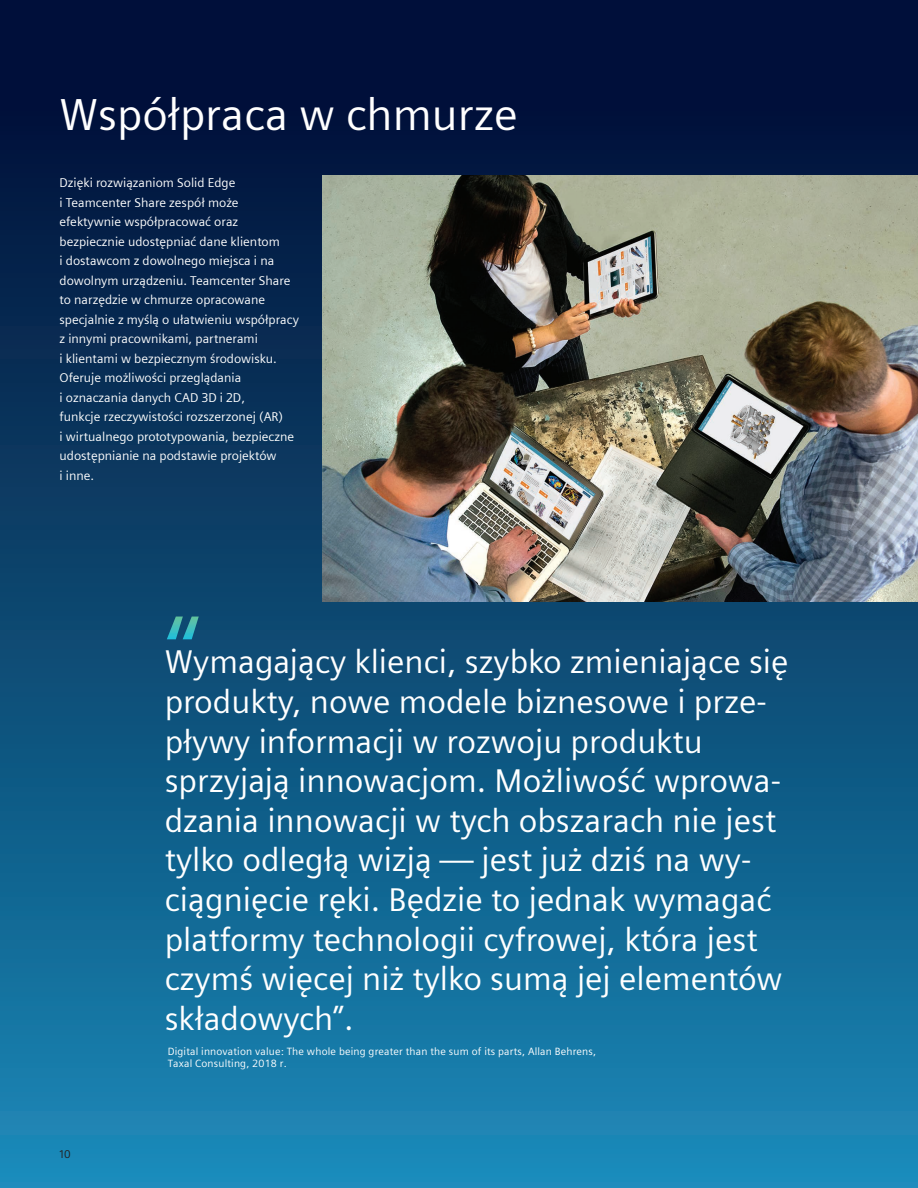
<style>
.page{position:relative;width:918px;height:1188px;background:#fff}
.page>*{position:absolute;margin:0;border:0;box-sizing:border-box;transform-origin:0 0}
.Headline_22pt_120{font:45px "Siemens Sans";color:#fff}
.Subhead_Intro_Index{font:33px/39.6px "Siemens Sans";color:#fff}
.Copy_9pt_5mm{font:12.75px/19.5px "Siemens Sans";color:#fff}
.t1{font:11.25px "Siemens Sans";color:#231f20}
.Quotation_Credit_7pt{font:10.5px/12px "Siemens Sans Global";letter-spacing:.015em;color:#fff}
</style>
<div class="page">
<div style="left:0;top:0;width:918px;height:1188px;background:linear-gradient(to bottom,#00052d,#1a88b5)"></div>
<img style="left:322px;top:176px;width:595px;height:426px">
<svg style="left:167px;top:617px;width:32px;height:22px"></svg>
<hr style="left:917px;top:0;width:1px;height:687px;background:#e5edf1">
<p class="Headline_22pt_120" style="left:60px;top:81px;width:460px">Współpraca w chmurze</p>
<p class="Copy_9pt_5mm" style="left:60px;top:172px;width:241px">Dzięki rozwiązaniom Solid Edge<br>i Teamcenter Share zespół może efektywnie współpracować oraz bezpiecznie udostępniać dane klientom<br>i dostawcom z dowolnego miejsca i na dowolnym urządzeniu. Teamcenter Share to narzędzie w chmurze opracowane specjalnie z myślą o ułatwieniu współpracy z innymi pracownikami, partnerami<br>i klientami w bezpiecznym środowisku.<br>Oferuje możliwości przeglądania<br>i oznaczania danych CAD 3D i 2D,<br>funkcje rzeczywistości rozszerzonej (AR)<br>i wirtualnego prototypowania, bezpieczne udostępnianie na podstawie projektów<br>i inne.</p>
<p class="t1" style="left:60px;top:1146px;width:13px">10</p>
<p class="Subhead_Intro_Index" style="left:165px;top:640px;width:625px">Wymagający klienci, szybko zmieniające się produkty, nowe modele biznesowe i prze&shy;pływy informacji w rozwoju produktu sprzyjają innowacjom. Możliwość wprowa&shy;dzania innowacji w tych obszarach nie jest tylko odległą wizją — jest już dziś na wy&shy;ciągnięcie ręki. Będzie to jednak wymagać platformy technologii cyfrowej, która jest czymś więcej niż tylko sumą jej elementów składowych”.</p>
<p class="Quotation_Credit_7pt" style="left:168px;top:1045px;width:430px">Digital innovation value: The whole being greater than the sum of its parts, Allan Behrens,<br>Taxal Consulting, 2018 r.</p>
</div>
